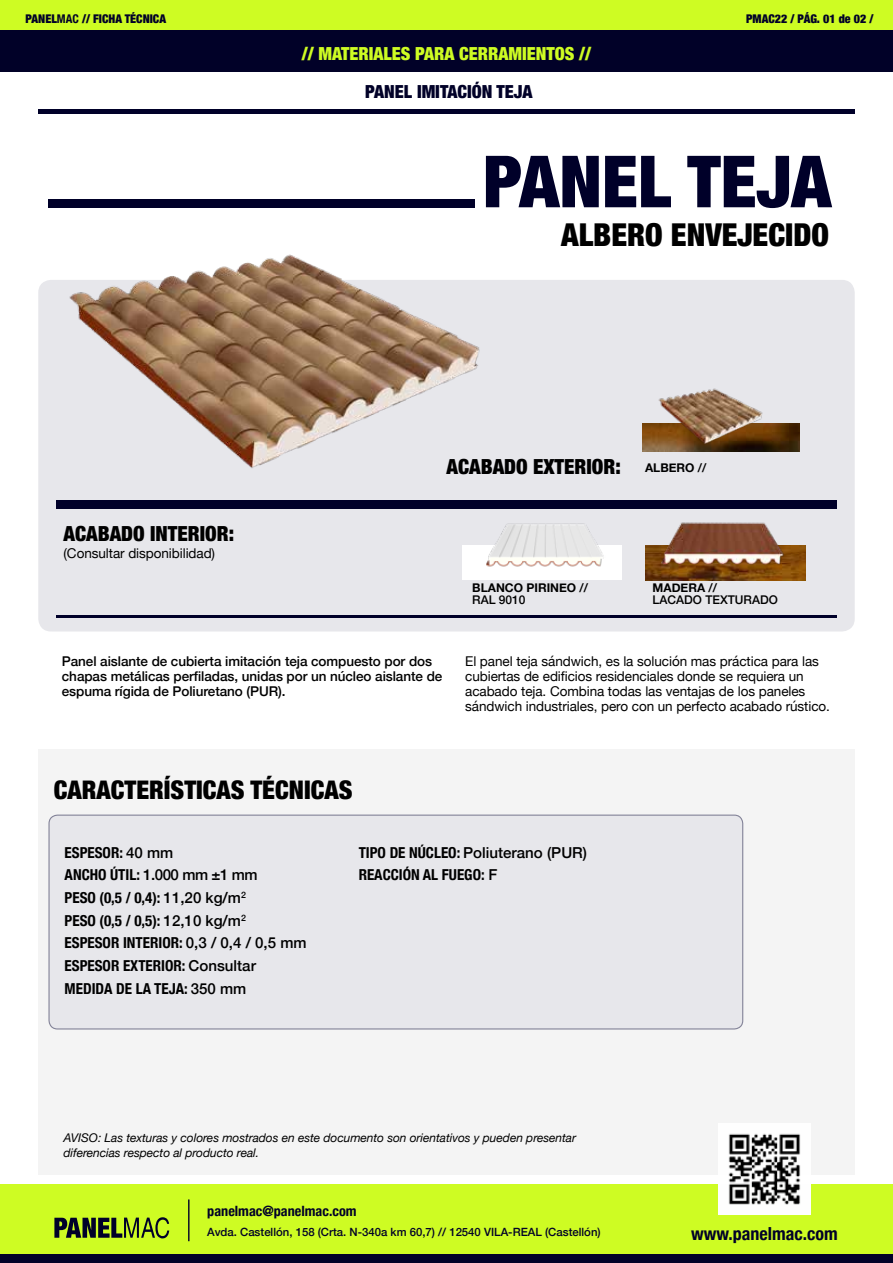
<style>
.page{position:relative;width:893px;height:1263px;background:#fff}
.page>*{position:absolute;margin:0;border:0;box-sizing:border-box;transform-origin:0 0}
.t1{font:900 condensed 72px "Helvetica Neue";color:#000029}
.t2{font:900 condensed 31.5px "Helvetica Neue";color:#000}
.t3{font:900 condensed 25.65px "Helvetica Neue";color:#000}
.t4{font:900 condensed 20.85px "Helvetica Neue";color:#000}
.t5{font:900 condensed 18px "Helvetica Neue";color:#cefc23}
.t6{font:900 condensed 18px "Helvetica Neue";color:#010128}
.t7{font:700 condensed 18px "Helvetica Neue";color:#010128}
.t8{font:700 condensed 15.15px/22.6px "Helvetica Neue";color:#000}
.t9{font:700 condensed 14.25px "Helvetica Neue";color:#010128}
.t10{font:13.5px/15px "Helvetica Neue";letter-spacing:-.005em;color:#000}
.t11{font:500 13.5px/15px "Helvetica Neue";letter-spacing:-.005em;color:#000}
.t12{font:italic 12px/15px "Helvetica Neue";letter-spacing:-.005em;color:#000}
.t13{font:900 condensed 12px "Helvetica Neue";color:#010128}
.t14{font:500 12px/12px "Helvetica Neue";color:#000}
.t15{font:700 12px/12px "Helvetica Neue";color:#000}
.t16{font:500 11.4px "Helvetica Neue";color:#010128}
.s1{font-weight:700}
.s2{font-weight:700;font-stretch:normal;font-size:12px}
.s3{font-weight:500;font-stretch:normal;font-size:12px}
.s4{font-weight:500}
.s5{font-weight:500;font-stretch:normal}
</style>
<div class="page">
<div style="left:38px;top:750px;width:817px;height:425px;background:#f4f4f4"></div>
<div style="left:49px;top:815px;width:694px;height:214px;background:#e7e7eb;border-radius:9px"></div>
<div style="left:48px;top:814px;width:695px;height:215px;border:1px solid #838398;border-radius:9px"></div>
<div style="left:38px;top:280px;width:817px;height:351px;background:#e7e7eb;border-radius:13px"></div>
<img style="left:69px;top:254px;width:411px;height:214px">
<div style="left:0;top:30px;width:893px;height:42px;background:#010128"></div>
<div style="left:0;top:1184px;width:893px;height:79px;background:#cefc23"></div>
<hr style="left:188px;top:1199px;width:2px;height:42px;background:#010128">
<img style="left:719px;top:1123px;width:91px;height:92px">
<div style="left:0;top:0;width:893px;height:30px;background:#cefc23"></div>
<div style="left:38px;top:109px;width:817px;height:5px;background:#000029"></div>
<svg style="left:54px;top:1217px;width:115px;height:21px"></svg>
<div style="left:0;top:1254px;width:893px;height:9px;background:#010128"></div>
<div style="left:48px;top:199px;width:427px;height:8px;background:#000029"></div>
<div style="left:56px;top:500px;width:781px;height:8px;background:#000029"></div>
<hr style="left:56px;top:615px;width:781px;height:2px;background:#000029">
<img style="left:646px;top:545px;width:160px;height:35px">
<div style="left:462px;top:545px;width:160px;height:35px;background:#fff"></div>
<img style="left:486px;top:523px;width:118px;height:44px">
<img style="left:657px;top:522px;width:132px;height:55px">
<img style="left:642px;top:424px;width:158px;height:27px">
<img style="left:652px;top:388px;width:111px;height:61px">
<p class="t13" style="left:26px;top:9px;width:142px">PANEL<span class="s1">MAC</span> // FICHA TÉCNICA</p>
<p class="t13" style="left:746px;top:9px;width:129px">PMAC22 / PÁG. 01 de 02 /</p>
<h3 class="t5" style="left:302px;top:38px;width:291px">// MATERIALES PARA CERRAMIENTOS //</h3>
<h3 class="t6" style="left:365px;top:77px;width:169px">PANEL IMITACIÓN TEJA</h3>
<h1 class="t1" style="left:483px;top:122px;width:349px">PANEL TEJA</h1>
<h2 class="t2" style="left:561px;top:208px;width:269px">ALBERO ENVEJECIDO</h2>
<h3 class="t4" style="left:64px;top:516px;width:172px">ACABADO INTERIOR:</h3>
<p class="t10" style="left:64px;top:547px;width:153px">(Consultar disponibilidad)</p>
<h3 class="t4" style="left:446px;top:450px;width:261px">ACABADO EXTERIOR: <span class="s2">ALBERO</span> <span class="s3">//</span></h3>
<p class="t15" style="left:472px;top:582px;width:117px">BLANCO PIRINEO <span class="s4">//<br>RAL 9010</span></p>
<p class="t14" style="left:653px;top:581px;width:127px"><span class="s1">MADERA</span> //<br>LACADO TEXTURADO</p>
<p class="t11" style="left:62px;top:653px;width:382px">Panel aislante de cubierta imitación teja compuesto por dos chapas metálicas perfiladas, unidas por un núcleo aislante de espuma rígida de Poliuretano (PUR).</p>
<p class="t10" style="left:465px;top:654px;width:366px">El panel teja sándwich, es la solución mas práctica para las cubiertas de edificios residenciales donde se requiera un acabado teja. Combina todas las ventajas de los paneles sándwich industriales, pero con un perfecto acabado rústico.</p>
<h3 class="t3" style="left:54px;top:769px;width:300px">CARACTERÍSTICAS TÉCNICAS</h3>
<p class="t8" style="left:65px;top:840px;width:243px">ESPESOR: <span class="s5">40 mm<br></span>ANCHO ÚTIL: <span class="s5">1.000 mm ±1 mm<br></span>PESO (0,5 / 0,4): <span class="s5">11,20 kg/m</span><sup>2<br></sup>PESO (0,5 / 0,5): <span class="s5">12,10 kg/m</span><sup>2<br></sup>ESPESOR INTERIOR: <span class="s5">0,3 / 0,4 / 0,5 mm<br></span>ESPESOR EXTERIOR: <span class="s5">Consultar<br></span>MEDIDA DE LA TEJA: <span class="s5">350 mm</span></p>
<p class="t8" style="left:359px;top:840px;width:230px">TIPO DE NÚCLEO: <span class="s5">Poliuterano (PUR)<br></span>REACCIÓN AL FUEGO: <span class="s5">F</span></p>
<p class="t12" style="left:64px;top:1131px;width:514px">AVISO: Las texturas y colores mostrados en este documento son orientativos y pueden presentar diferencias respecto al producto real.</p>
<p class="t9" style="left:207px;top:1199px;width:151px">panelmac@panelmac.com</p>
<p class="t16" style="left:207px;top:1222px;width:395px">Avda. Castellón, 158 (Crta. N-340a km 60,7) // 12540 VILA-REAL (Castellón)</p>
<h3 class="t7" style="left:691px;top:1218px;width:148px">www.panelmac.com</h3>
</div>
